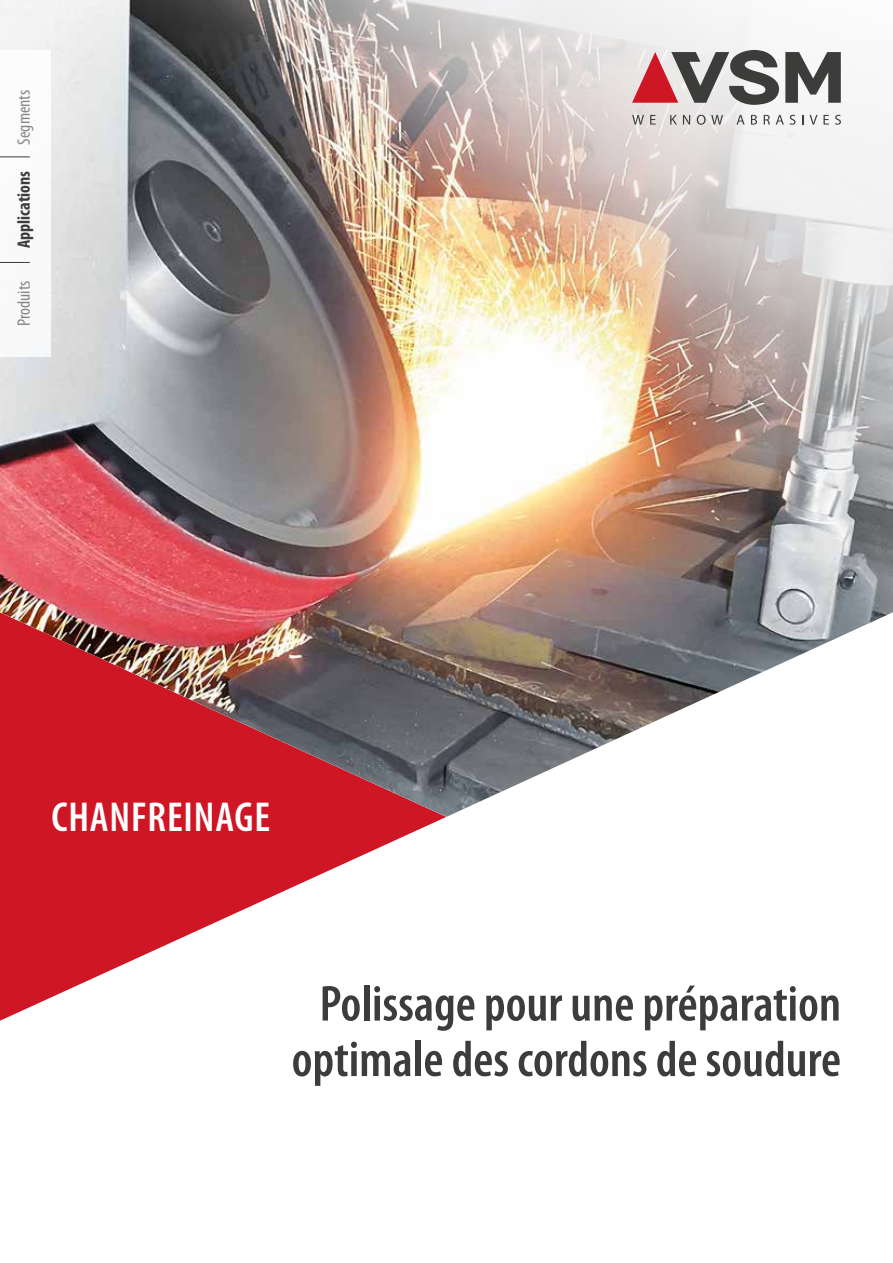
<style>
.page{position:relative;width:893px;height:1263px;background:#fff}
.page>*{position:absolute;margin:0;border:0;box-sizing:border-box;transform-origin:0 0}
.t1{font:600 condensed 51px/55.5px "Myriad Pro";color:#3c3c3b;text-align:center}
.t2{font:600 condensed 42px "Myriad Pro";letter-spacing:.02em;color:#fff}
.t3{font:condensed 18px "Myriad Pro";color:#878787}
.t4{font:700 condensed 18px "Myriad Pro";color:#3c3c3b}
</style>
<div class="page">
<svg style="left:0;top:817px;width:446px;height:204px"></svg>
<img style="left:0;top:0;width:893px;height:817px">
<svg style="left:632px;top:50px;width:147px;height:55px;background:#a78b8d"></svg>
<svg style="left:785px;top:52px;width:56px;height:51px"></svg>
<svg style="left:632px;top:115px;width:12px;height:10px"></svg>
<svg style="left:650px;top:115px;width:6px;height:10px"></svg>
<svg style="left:670px;top:115px;width:7px;height:10px"></svg>
<svg style="left:683px;top:115px;width:7px;height:10px"></svg>
<svg style="left:697px;top:115px;width:26px;height:10px"></svg>
<svg style="left:736px;top:115px;width:9px;height:10px"></svg>
<svg style="left:751px;top:115px;width:6px;height:10px"></svg>
<svg style="left:764px;top:115px;width:6px;height:10px"></svg>
<svg style="left:776px;top:115px;width:8px;height:10px"></svg>
<svg style="left:790px;top:115px;width:5px;height:10px"></svg>
<svg style="left:809px;top:115px;width:8px;height:10px"></svg>
<svg style="left:823px;top:115px;width:6px;height:10px"></svg>
<svg style="left:835px;top:115px;width:6px;height:10px"></svg>
<div style="left:0;top:50px;width:51px;height:306px;background:#fff"></div>
<hr style="left:0;top:156px;width:30px;height:1px;background:#3c3c3b">
<hr style="left:0;top:262px;width:30px;height:1px;background:#3c3c3b">
<p class="t3" style="left:13px;top:145px;width:57px;rotate:-90deg">Segments</p>
<p class="t4" style="left:13px;top:248px;width:79px;rotate:-90deg">Applications</p>
<p class="t3" style="left:13px;top:326px;width:47px;rotate:-90deg">Produits</p>
<p class="t2" style="left:51px;top:792px;width:220px">CHANFREINAGE</p>
<p class="t1" style="left:292px;top:975px;width:551px">Polissage pour une préparation optimale des cordons de soudure</p>
</div>
